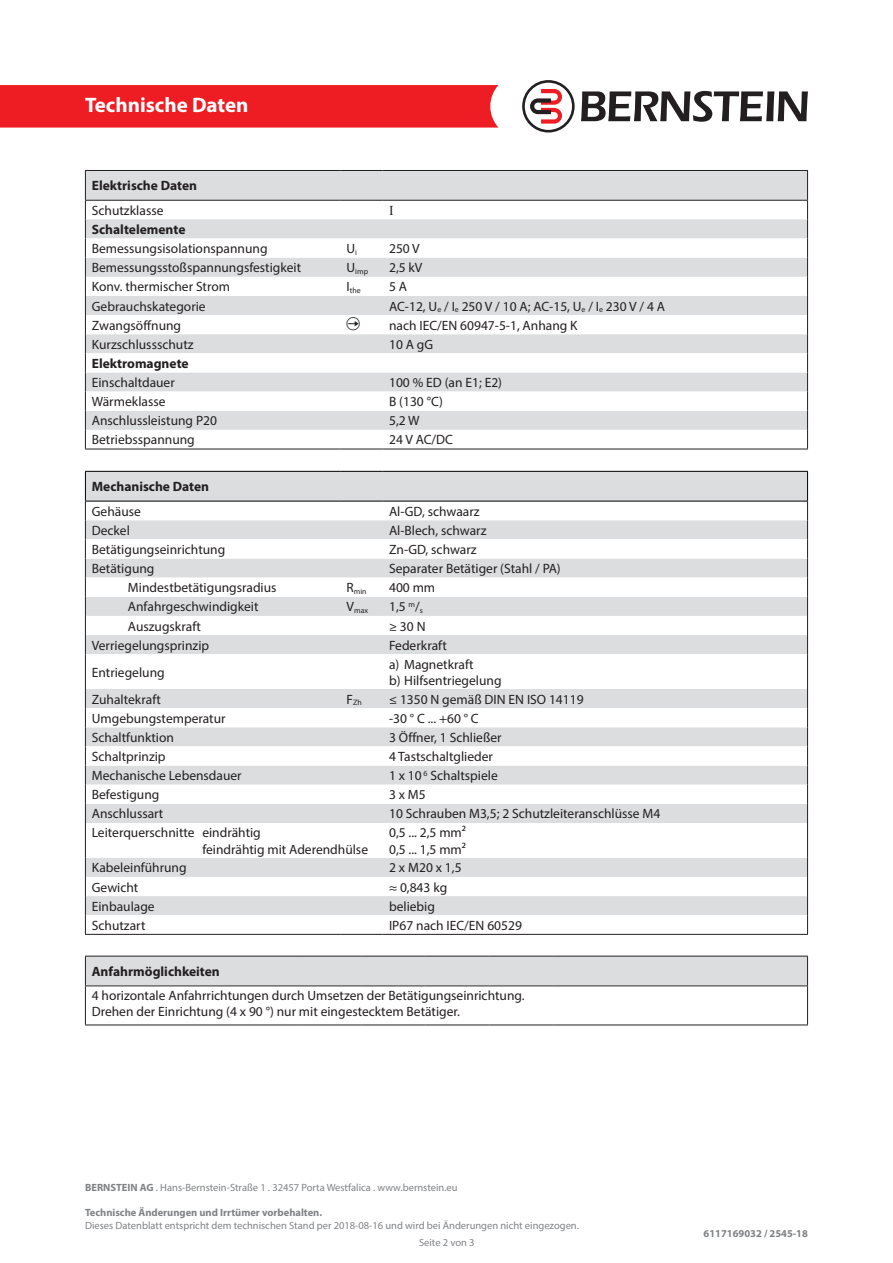
<style>
.page{position:relative;width:893px;height:1263px;background:#fff}
.page>*{position:absolute;margin:0;border:0;box-sizing:border-box;transform-origin:0 0}
.t1{font:700 21px "Myriad Pro";color:#fff}
.t2{font:13.5px/16.2px "Myriad Pro";color:#231f20}
.t3{font:700 13.5px "Myriad Pro";color:#231f20}
.t4{font:13.5px "Times New Roman";color:#231f20}
.t5{font:10.5px "Myriad Pro";color:#808285}
.t6{font:700 10.5px "Myriad Pro";color:#808285}
.t7{font:7.8px "Myriad Pro";color:#231f20}
.s1{font-weight:700}
</style>
<div class="page">
<div style="left:0;top:85px;width:498px;height:43px;background:#ee1d23"></div>
<svg style="left:581px;top:91px;width:227px;height:31px"></svg>
<svg style="left:522px;top:80px;width:53px;height:53px"></svg>
<div style="left:86px;top:472px;width:721px;height:29px;background:#dcdddf"></div>
<svg style="left:86px;top:520px;width:721px;height:414px"></svg>
<hr style="left:85px;top:654px;width:1px;height:35px;background:#231f20">
<hr style="left:807px;top:654px;width:1px;height:35px;background:#231f20">
<svg style="left:85px;top:689px;width:1px;height:134px"></svg>
<svg style="left:807px;top:689px;width:1px;height:134px"></svg>
<hr style="left:85px;top:823px;width:1px;height:35px;background:#231f20">
<hr style="left:807px;top:823px;width:1px;height:35px;background:#231f20">
<svg style="left:85px;top:858px;width:1px;height:76px"></svg>
<svg style="left:807px;top:858px;width:1px;height:76px"></svg>
<hr style="left:85px;top:934px;width:255px;height:1px;background:#231f20">
<hr style="left:340px;top:934px;width:43px;height:1px;background:#231f20">
<hr style="left:383px;top:934px;width:425px;height:1px;background:#231f20">
<hr style="left:85px;top:471px;width:255px;height:1px;background:#000">
<svg style="left:85px;top:472px;width:1px;height:182px"></svg>
<hr style="left:340px;top:471px;width:43px;height:1px;background:#000">
<hr style="left:383px;top:471px;width:425px;height:1px;background:#000">
<svg style="left:807px;top:472px;width:1px;height:182px"></svg>
<hr style="left:85px;top:501px;width:255px;height:1px;background:#000">
<hr style="left:340px;top:501px;width:43px;height:1px;background:#000">
<hr style="left:383px;top:501px;width:425px;height:1px;background:#000">
<div style="left:85px;top:957px;width:723px;height:28px;background:#dcdddf"></div>
<hr style="left:85px;top:986px;width:1px;height:38px;background:#231f20">
<hr style="left:807px;top:986px;width:1px;height:38px;background:#231f20">
<hr style="left:85px;top:956px;width:213px;height:1px;background:#231f20">
<hr style="left:298px;top:956px;width:64px;height:1px;background:#231f20">
<hr style="left:362px;top:956px;width:64px;height:1px;background:#231f20">
<hr style="left:426px;top:956px;width:63px;height:1px;background:#231f20">
<hr style="left:489px;top:956px;width:64px;height:1px;background:#231f20">
<hr style="left:553px;top:956px;width:255px;height:1px;background:#231f20">
<hr style="left:85px;top:985px;width:213px;height:1px;background:#231f20">
<hr style="left:298px;top:985px;width:64px;height:1px;background:#231f20">
<hr style="left:362px;top:985px;width:64px;height:1px;background:#231f20">
<hr style="left:426px;top:985px;width:63px;height:1px;background:#231f20">
<hr style="left:489px;top:985px;width:64px;height:1px;background:#231f20">
<hr style="left:553px;top:985px;width:255px;height:1px;background:#231f20">
<hr style="left:85px;top:1024px;width:213px;height:1px;background:#231f20">
<hr style="left:298px;top:1024px;width:64px;height:1px;background:#231f20">
<hr style="left:362px;top:1024px;width:64px;height:1px;background:#231f20">
<hr style="left:426px;top:1024px;width:63px;height:1px;background:#231f20">
<hr style="left:489px;top:1024px;width:64px;height:1px;background:#231f20">
<hr style="left:553px;top:1024px;width:255px;height:1px;background:#231f20">
<hr style="left:85px;top:170px;width:255px;height:1px;background:#231f20">
<hr style="left:340px;top:170px;width:43px;height:1px;background:#231f20">
<hr style="left:383px;top:170px;width:425px;height:1px;background:#231f20">
<hr style="left:85px;top:449px;width:255px;height:1px;background:#231f20">
<hr style="left:340px;top:449px;width:43px;height:1px;background:#231f20">
<hr style="left:383px;top:449px;width:425px;height:1px;background:#231f20">
<svg style="left:85px;top:171px;width:723px;height:278px"></svg>
<h1 class="t1" style="left:85px;top:91px;width:165px">Technische Daten</h1>
<p class="t3" style="left:92px;top:177px;width:107px">Elektrische Daten</p>
<p class="t2" style="left:92px;top:202px;width:73px">Schutzklasse</p>
<p class="t4" style="left:389px;top:201px;width:6px">I</p>
<p class="t3" style="left:92px;top:221px;width:95px">Schaltelemente</p>
<p class="t2" style="left:92px;top:240px;width:177px">Bemessungsisolationspannung</p>
<p class="t2" style="left:347px;top:240px;width:12px">U<sub>i</sub></p>
<p class="t2" style="left:389px;top:240px;width:32px">250 V</p>
<p class="t2" style="left:92px;top:259px;width:211px">Bemessungsstoßspannungsfestigkeit</p>
<p class="t7" style="left:347px;top:266px;width:23px"><sup>U</sup>imp</p>
<p class="t2" style="left:389px;top:259px;width:35px">2,5 kV</p>
<p class="t2" style="left:92px;top:279px;width:140px">Konv. thermischer Strom</p>
<p class="t7" style="left:347px;top:285px;width:16px"><sup>I</sup>the</p>
<p class="t2" style="left:389px;top:279px;width:20px">5 A</p>
<p class="t2" style="left:92px;top:298px;width:115px">Gebrauchskategorie</p>
<p class="t2" style="left:389px;top:298px;width:277px">AC-12, U<sub>e</sub> / I<sub>e</sub> 250 V / 10 A; AC-15, U<sub>e</sub> / I<sub>e</sub> 230 V / 4 A</p>
<p class="t2" style="left:92px;top:317px;width:91px">Zwangsöffnung</p>
<p class="t2" style="left:389px;top:317px;width:190px">nach IEC/EN 60947-5-1, Anhang K</p>
<p class="t2" style="left:92px;top:336px;width:103px">Kurzschlussschutz</p>
<p class="t2" style="left:389px;top:336px;width:46px">10 A gG</p>
<p class="t3" style="left:92px;top:355px;width:98px">Elektromagnete</p>
<p class="t2" style="left:92px;top:374px;width:84px">Einschaltdauer</p>
<p class="t2" style="left:389px;top:374px;width:115px">100 % ED (an E1; E2)</p>
<p class="t2" style="left:92px;top:393px;width:75px">Wärmeklasse</p>
<p class="t2" style="left:389px;top:393px;width:55px">B (130 °C)</p>
<p class="t2" style="left:92px;top:412px;width:127px">Anschlussleistung P20</p>
<p class="t2" style="left:389px;top:412px;width:32px">5,2 W</p>
<p class="t2" style="left:92px;top:431px;width:105px">Betriebsspannung</p>
<p class="t2" style="left:389px;top:431px;width:65px">24 V AC/DC</p>
<p class="t3" style="left:92px;top:478px;width:119px">Mechanische Daten</p>
<p class="t2" style="left:92px;top:503px;width:51px">Gehäuse</p>
<p class="t2" style="left:389px;top:503px;width:92px">Al-GD, schwaarz</p>
<p class="t2" style="left:92px;top:522px;width:40px">Deckel</p>
<p class="t2" style="left:389px;top:522px;width:99px">Al-Blech, schwarz</p>
<p class="t2" style="left:92px;top:541px;width:135px">Betätigungseinrichtung</p>
<p class="t2" style="left:389px;top:541px;width:89px">Zn-GD, schwarz</p>
<p class="t2" style="left:92px;top:560px;width:64px">Betätigung</p>
<p class="t2" style="left:389px;top:560px;width:173px">Separater Betätiger (Stahl / PA)</p>
<p class="t2" style="left:128px;top:579px;width:150px">Mindestbetätigungsradius</p>
<p class="t7" style="left:347px;top:586px;width:22px"><sup>R</sup>min</p>
<p class="t2" style="left:389px;top:579px;width:48px">400 mm</p>
<p class="t2" style="left:128px;top:599px;width:132px">Anfahrgeschwindigkeit</p>
<p class="t7" style="left:347px;top:605px;width:23px"><sup>V</sup>max</p>
<p class="t2" style="left:389px;top:599px;width:35px">1,5 <sup>m</sup>/<sub>s</sub></p>
<p class="t2" style="left:128px;top:618px;width:74px">Auszugskraft</p>
<p class="t2" style="left:389px;top:618px;width:38px">≥ 30 N</p>
<p class="t2" style="left:92px;top:637px;width:119px">Verriegelungsprinzip</p>
<p class="t2" style="left:389px;top:637px;width:59px">Federkraft</p>
<p class="t2" style="left:92px;top:664px;width:74px">Entriegelung</p>
<p class="t2" style="left:389px;top:656px;width:114px">a) Magnetkraft<br>b) Hilfsentriegelung</p>
<p class="t2" style="left:92px;top:691px;width:71px">Zuhaltekraft</p>
<p class="t7" style="left:347px;top:698px;width:17px"><sup>F</sup>Zh</p>
<p class="t2" style="left:389px;top:691px;width:196px">≤ 1350 N gemäß DIN EN ISO 14119</p>
<p class="t2" style="left:92px;top:710px;width:135px">Umgebungstemperatur</p>
<p class="t2" style="left:389px;top:710px;width:91px">-30 ° C ... +60 ° C</p>
<p class="t2" style="left:92px;top:729px;width:84px">Schaltfunktion</p>
<p class="t2" style="left:389px;top:729px;width:114px">3 Öffner, 1 Schließer</p>
<p class="t2" style="left:92px;top:748px;width:75px">Schaltprinzip</p>
<p class="t2" style="left:389px;top:748px;width:105px">4 Tastschaltglieder</p>
<p class="t2" style="left:92px;top:767px;width:151px">Mechanische Lebensdauer</p>
<p class="t2" style="left:389px;top:767px;width:110px">1 x 10 <sup>6</sup> Schaltspiele</p>
<p class="t2" style="left:92px;top:786px;width:69px">Befestigung</p>
<p class="t2" style="left:389px;top:786px;width:38px">3 x M5</p>
<p class="t2" style="left:92px;top:806px;width:73px">Anschlussart</p>
<p class="t2" style="left:389px;top:806px;width:273px">10 Schrauben M3,5; 2 Schutzleiteranschlüsse M4</p>
<p class="t2" style="left:202px;top:824px;width:167px;text-indent:-111px">Leiterquerschnitte eindrähtig<br>feindrähtig mit Aderendhülse</p>
<p class="t2" style="left:389px;top:824px;width:78px">0,5 ... 2,5 mm²<br>0,5 ... 1,5 mm²</p>
<p class="t2" style="left:92px;top:860px;width:96px">Kabeleinführung</p>
<p class="t2" style="left:389px;top:860px;width:74px">2 x M20 x 1,5</p>
<p class="t2" style="left:92px;top:879px;width:48px">Gewicht</p>
<p class="t2" style="left:389px;top:879px;width:60px">≈ 0,843 kg</p>
<p class="t2" style="left:92px;top:898px;width:64px">Einbaulage</p>
<p class="t2" style="left:389px;top:898px;width:47px">beliebig</p>
<p class="t2" style="left:92px;top:917px;width:55px">Schutzart</p>
<p class="t2" style="left:389px;top:917px;width:134px">IP67 nach IEC/EN 60529</p>
<p class="t3" style="left:92px;top:963px;width:130px">Anfahrmöglichkeiten</p>
<p class="t2" style="left:92px;top:987px;width:434px">4 horizontale Anfahrrichtungen durch Umsetzen der Betätigungseinrichtung.<br>Drehen der Einrichtung (4 x 90 °) nur mit eingestecktem Betätiger.</p>
<p class="t5" style="left:85px;top:1181px;width:374px"><span class="s1">BERNSTEIN AG</span> . Hans-Bernstein-Straße 1 . 32457 Porta Westfalica . www.bernstein.eu</p>
<p class="t6" style="left:85px;top:1206px;width:239px">Technische Änderungen und Irrtümer vorbehalten.</p>
<p class="t5" style="left:85px;top:1219px;width:495px">Dieses Datenblatt entspricht dem technischen Stand per 2018-08-16 und wird bei Änderungen nicht eingezogen.</p>
<p class="t5" style="left:419px;top:1236px;width:57px">Seite 2 von 3</p>
<p class="t6" style="left:704px;top:1227px;width:106px">6117169032 / 2545-18</p>
</div>
